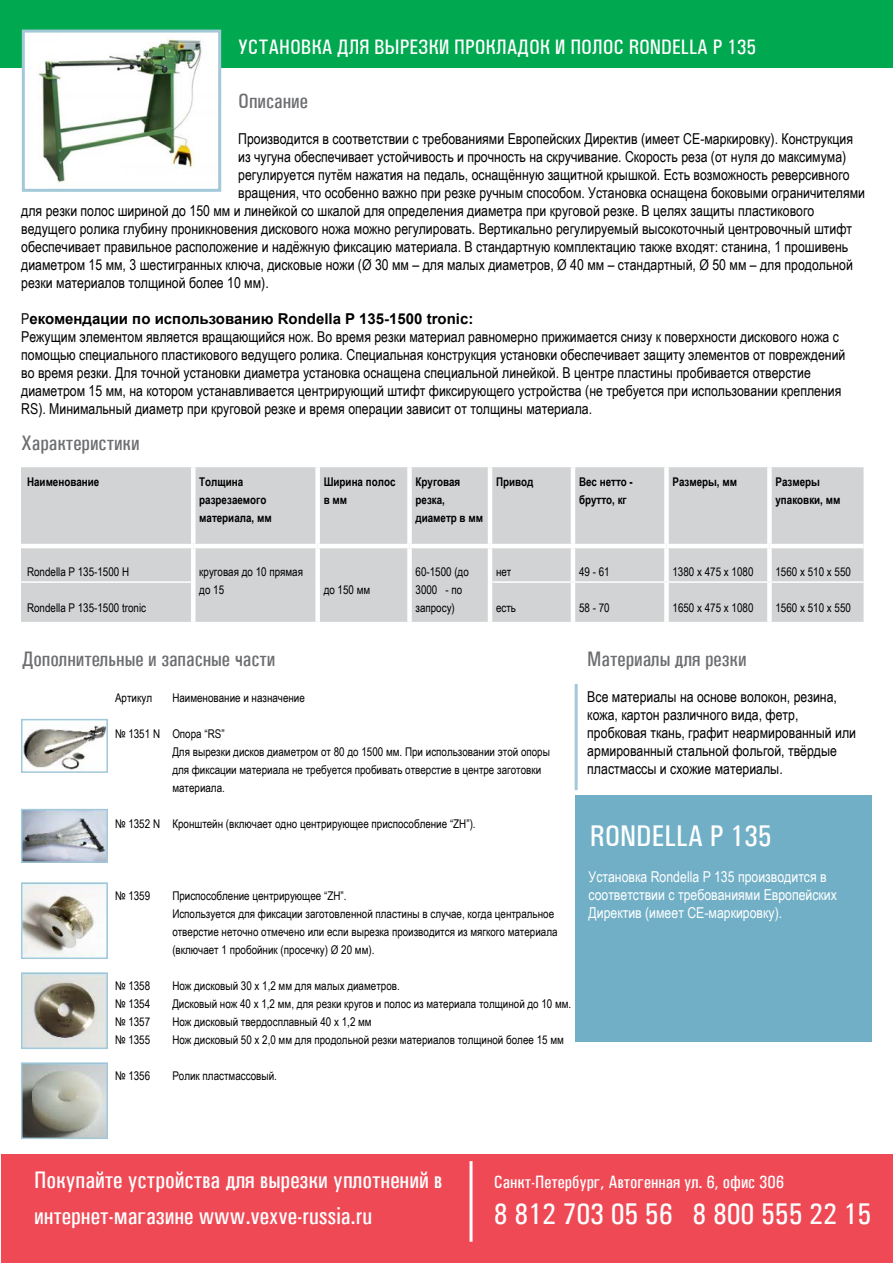
<style>
.page{position:relative;width:893px;height:1263px;background:#fff}
.page>*{position:absolute;margin:0;border:0;box-sizing:border-box;transform-origin:0 0}
.t1{font:500 30px "Univers Condensed";color:#fff}
.t2{font:500 24px "Univers Condensed";color:#fff}
.t3{font:500 21px "Univers Condensed";color:#6d6e71}
.t4{font:500 21px "Univers Condensed";color:#fff}
.t5{font:500 18px "Univers Condensed";color:#fff}
.t6{font:15px/18px "Arial Narrow";color:#000}
.t7{font:15px/18px "Arial Narrow";color:#fff}
.t8{font:700 15px "Arial";color:#000}
.t9{font:12px/18px "Arial Narrow";color:#000}
.t10{font:700 12px/18px "Arial Narrow";color:#000}
.s1{font-family:"Arial Narrow";font-weight:400}
</style>
<div class="page">
<div style="left:0;top:0;width:893px;height:68px;background:#00a850"></div>
<hr style="left:575px;top:684px;width:3px;height:106px;background:#a3c8d8">
<div style="left:575px;top:795px;width:297px;height:247px;background:#71afc6"></div>
<div style="left:1px;top:1154px;width:892px;height:109px;background:#ef4955"></div>
<hr style="left:470px;top:1161px;width:2px;height:81px;background:#fff">
<img style="left:26px;top:34px;width:191px;height:149px">
<div style="left:22px;top:30px;width:199px;height:162px;border:3px solid #a3c8d8"></div>
<div style="left:21px;top:467px;width:842px;height:155px;background:#d1d3d4"></div>
<div style="left:191px;top:467px;width:5px;height:77px;background:#fff"></div>
<div style="left:315px;top:467px;width:5px;height:77px;background:#fff"></div>
<div style="left:407px;top:467px;width:5px;height:77px;background:#fff"></div>
<hr style="left:488px;top:467px;width:4px;height:77px;background:#fff">
<hr style="left:571px;top:467px;width:4px;height:77px;background:#fff">
<div style="left:664px;top:467px;width:5px;height:77px;background:#fff"></div>
<div style="left:767px;top:467px;width:5px;height:77px;background:#fff"></div>
<hr style="left:21px;top:544px;width:172px;height:4px;background:#fff">
<hr style="left:193px;top:544px;width:125px;height:4px;background:#fff">
<div style="left:191px;top:548px;width:5px;height:34px;background:#fff"></div>
<hr style="left:318px;top:544px;width:91px;height:4px;background:#fff">
<div style="left:315px;top:548px;width:5px;height:34px;background:#fff"></div>
<hr style="left:409px;top:544px;width:81px;height:4px;background:#fff">
<div style="left:407px;top:548px;width:5px;height:34px;background:#fff"></div>
<hr style="left:490px;top:544px;width:83px;height:4px;background:#fff">
<hr style="left:488px;top:548px;width:4px;height:34px;background:#fff">
<hr style="left:573px;top:544px;width:93px;height:4px;background:#fff">
<hr style="left:571px;top:548px;width:4px;height:33px;background:#fff">
<hr style="left:666px;top:544px;width:103px;height:4px;background:#fff">
<div style="left:664px;top:548px;width:5px;height:33px;background:#fff"></div>
<hr style="left:769px;top:544px;width:94px;height:4px;background:#fff">
<div style="left:767px;top:548px;width:5px;height:33px;background:#fff"></div>
<div style="left:191px;top:582px;width:5px;height:40px;background:#fff"></div>
<div style="left:315px;top:582px;width:5px;height:40px;background:#fff"></div>
<div style="left:407px;top:582px;width:5px;height:40px;background:#fff"></div>
<hr style="left:488px;top:582px;width:4px;height:40px;background:#fff">
<hr style="left:571px;top:583px;width:4px;height:39px;background:#fff">
<div style="left:664px;top:583px;width:5px;height:39px;background:#fff"></div>
<div style="left:767px;top:583px;width:5px;height:39px;background:#fff"></div>
<hr style="left:21px;top:581px;width:170px;height:2px;background:#fff">
<hr style="left:492px;top:581px;width:81px;height:2px;background:#fff">
<hr style="left:573px;top:581px;width:93px;height:2px;background:#fff">
<hr style="left:666px;top:581px;width:103px;height:2px;background:#fff">
<hr style="left:769px;top:581px;width:94px;height:2px;background:#fff">
<img style="left:24px;top:724px;width:81px;height:46px">
<div style="left:21px;top:719px;width:87px;height:54px;border:2px solid #a3c8d8"></div>
<img style="left:24px;top:812px;width:81px;height:48px">
<div style="left:21px;top:809px;width:87px;height:54px;border:2px solid #a3c8d8"></div>
<img style="left:24px;top:885px;width:81px;height:71px">
<div style="left:21px;top:882px;width:87px;height:77px;border:2px solid #a3c8d8"></div>
<img style="left:24px;top:975px;width:81px;height:71px">
<div style="left:21px;top:972px;width:87px;height:77px;border:2px solid #a3c8d8"></div>
<img style="left:24px;top:1065px;width:81px;height:71px">
<div style="left:21px;top:1062px;width:87px;height:77px;border:2px solid #a3c8d8"></div>
<h3 class="t4" style="left:238px;top:35px;width:519px">УСТАНОВКА ДЛЯ ВЫРЕЗКИ ПРОКЛАДОК И ПОЛОС RONDELLA P 135</h3>
<h3 class="t3" style="left:238px;top:89px;width:71px">Описание</h3>
<p class="t6" style="left:238px;top:129px;width:616px">Производится в соответствии с требованиями Европейских Директив (имеет СЕ-маркировку). Конструкция</p>
<p class="t6" style="left:238px;top:147px;width:610px">из чугуна обеспечивает устойчивость и прочность на скручивание. Скорость реза (от нуля до максимума)</p>
<p class="t6" style="left:238px;top:165px;width:613px">регулируется путём нажатия на педаль, оснащённую защитной крышкой. Есть возможность реверсивного</p>
<p class="t6" style="left:238px;top:183px;width:628px">вращения, что особенно важно при резке ручным способом. Установка оснащена боковыми ограничителями</p>
<p class="t6" style="left:21px;top:201px;width:795px">для резки полос шириной до 150 мм и линейкой со шкалой для определения диаметра при круговой резке. В целях защиты пластикового</p>
<p class="t6" style="left:21px;top:219px;width:832px">ведущего ролика глубину проникновения дискового ножа можно регулировать. Вертикально регулируемый высокоточный центровочный штифт</p>
<p class="t6" style="left:21px;top:237px;width:828px">обеспечивает правильное расположение и надёжную фиксацию материала. В стандартную комплектацию также входят: станина, 1 прошивень</p>
<p class="t6" style="left:21px;top:255px;width:833px">диаметром 15 мм, 3 шестигранных ключа, дисковые ножи (Ø 30 мм – для малых диаметров, Ø 40 мм – стандартный, Ø 50 мм – для продольной</p>
<p class="t6" style="left:21px;top:273px;width:249px">резки материалов толщиной более 10 мм).</p>
<p class="t8" style="left:21px;top:309px;width:454px"><span class="s1">Р</span>екомендации по использованию Rondella P 135-1500 tronic:</p>
<p class="t6" style="left:21px;top:327px;width:826px">Режущим элементом является вращающийся нож. Во время резки материал равномерно прижимается снизу к поверхности дискового ножа с помощью специального пластикового ведущего ролика. Специальная конструкция установки обеспечивает защиту элементов от повреждений во время резки. Для точной установки диаметра установка оснащена специальной линейкой. В центре пластины пробивается отверстие диаметром 15 мм, на котором устанавливается центрирующий штифт фиксирующего устройства (не требуется при использовании крепления RS). Минимальный диаметр при круговой резке и время операции зависит от толщины материала.</p>
<h3 class="t3" style="left:21px;top:431px;width:120px">Характеристики</h3>
<p class="t10" style="left:27px;top:472px;width:74px">Наименование</p>
<p class="t10" style="left:199px;top:472px;width:74px">Толщина разрезаемого материала, мм</p>
<p class="t10" style="left:324px;top:472px;width:73px">Ширина полос в мм</p>
<p class="t10" style="left:415px;top:472px;width:69px">Круговая резка, диаметр в мм</p>
<p class="t10" style="left:496px;top:472px;width:39px">Привод</p>
<p class="t10" style="left:579px;top:472px;width:55px">Вес нетто - брутто, кг</p>
<p class="t10" style="left:672px;top:472px;width:66px">Размеры, мм</p>
<p class="t10" style="left:775px;top:472px;width:66px">Размеры упаковки, мм</p>
<p class="t9" style="left:415px;top:562px;width:55px">60-1500 (до<br>3000 - по запросу)</p>
<p class="t9" style="left:496px;top:562px;width:17px">нет</p>
<p class="t9" style="left:579px;top:562px;width:32px">49 - 61</p>
<p class="t9" style="left:672px;top:562px;width:82px">1380 х 475 х 1080</p>
<p class="t9" style="left:775px;top:562px;width:77px">1560 x 510 x 550</p>
<p class="t9" style="left:27px;top:562px;width:104px">Rondella P 135-1500 H</p>
<p class="t9" style="left:199px;top:562px;width:105px">круговая до 10 прямая до 15</p>
<p class="t9" style="left:324px;top:580px;width:48px">до 150 мм</p>
<p class="t9" style="left:27px;top:598px;width:121px">Rondella P 135-1500 tronic</p>
<p class="t9" style="left:496px;top:598px;width:22px">есть</p>
<p class="t9" style="left:579px;top:598px;width:32px">58 - 70</p>
<p class="t9" style="left:672px;top:598px;width:82px">1650 x 475 x 1080</p>
<p class="t9" style="left:775px;top:598px;width:77px">1560 x 510 x 550</p>
<h3 class="t3" style="left:22px;top:647px;width:255px">Дополнительные и запасные части</h3>
<p class="t9" style="left:115px;top:688px;width:38px">Артикул</p>
<p class="t9" style="left:172px;top:688px;width:134px">Наименование и назначение</p>
<p class="t9" style="left:172px;top:724px;width:379px;text-indent:-57px">№ 1351 N Опора “RS”<br>Для вырезки дисков диаметром от 80 до 1500 мм. При использовании этой опоры для фиксации материала не требуется пробивать отверстие в центре заготовки материала.</p>
<p class="t9" style="left:115px;top:814px;width:362px">№ 1352 N Кронштейн (включает одно центрирующее приспособление “ZH”).</p>
<p class="t9" style="left:115px;top:886px;width:37px">№ 1359</p>
<p class="t9" style="left:172px;top:886px;width:387px">Приспособление центрирующее “ZH”.<br>Используется для фиксации заготовленной пластины в случае, когда центральное отверстие неточно отмечено или если вырезка производится из мягкого материала (включает 1 пробойник (просечку) Ø 20 мм).</p>
<p class="t9" style="left:115px;top:976px;width:37px;text-align:justify">№ 1358 № 1354 № 1357 № 1355</p>
<p class="t9" style="left:172px;top:976px;width:401px">Нож дисковый 30 x 1,2 мм для малых диаметров.<br>Дисковый нож 40 x 1,2 мм, для резки кругов и полос из материала толщиной до 10 мм.<br>Нож дисковый твердосплавный 40 x 1,2 мм<br>Нож дисковый 50 x 2,0 мм для продольной резки материалов толщиной более 15 мм</p>
<p class="t9" style="left:115px;top:1066px;width:37px">№ 1356</p>
<p class="t9" style="left:172px;top:1066px;width:106px">Ролик пластмассовый.</p>
<h3 class="t3" style="left:587px;top:647px;width:161px">Материалы для резки</h3>
<p class="t6" style="left:587px;top:687px;width:270px">Все материалы на основе волокон, резина, кожа, картон различного вида, фетр, пробковая ткань, графит неармированный или армированный стальной фольгой, твёрдые пластмассы и схожие материалы.</p>
<h1 class="t1" style="left:590px;top:818px;width:183px">RONDELLA P 135</h1>
<p class="t7" style="left:588px;top:867px;width:250px">Установка Rondella P 135 производится в соответствии с требованиями Европейских<br>Директив (имеет СЕ-маркировку).</p>
<h2 class="t2" style="left:34px;top:1166px;width:410px">Покупайте устройства для вырезки уплотнений в</h2>
<p class="t5" style="left:494px;top:1171px;width:292px">Санкт-Петербург, Автогенная ул. 6, офис 306</p>
<h2 class="t2" style="left:34px;top:1202px;width:340px">интернет-магазине www.vexve-russia.ru</h2>
<h1 class="t1" style="left:494px;top:1196px;width:379px">8 812 703 05 56 8 800 555 22 15</h1>
</div>
